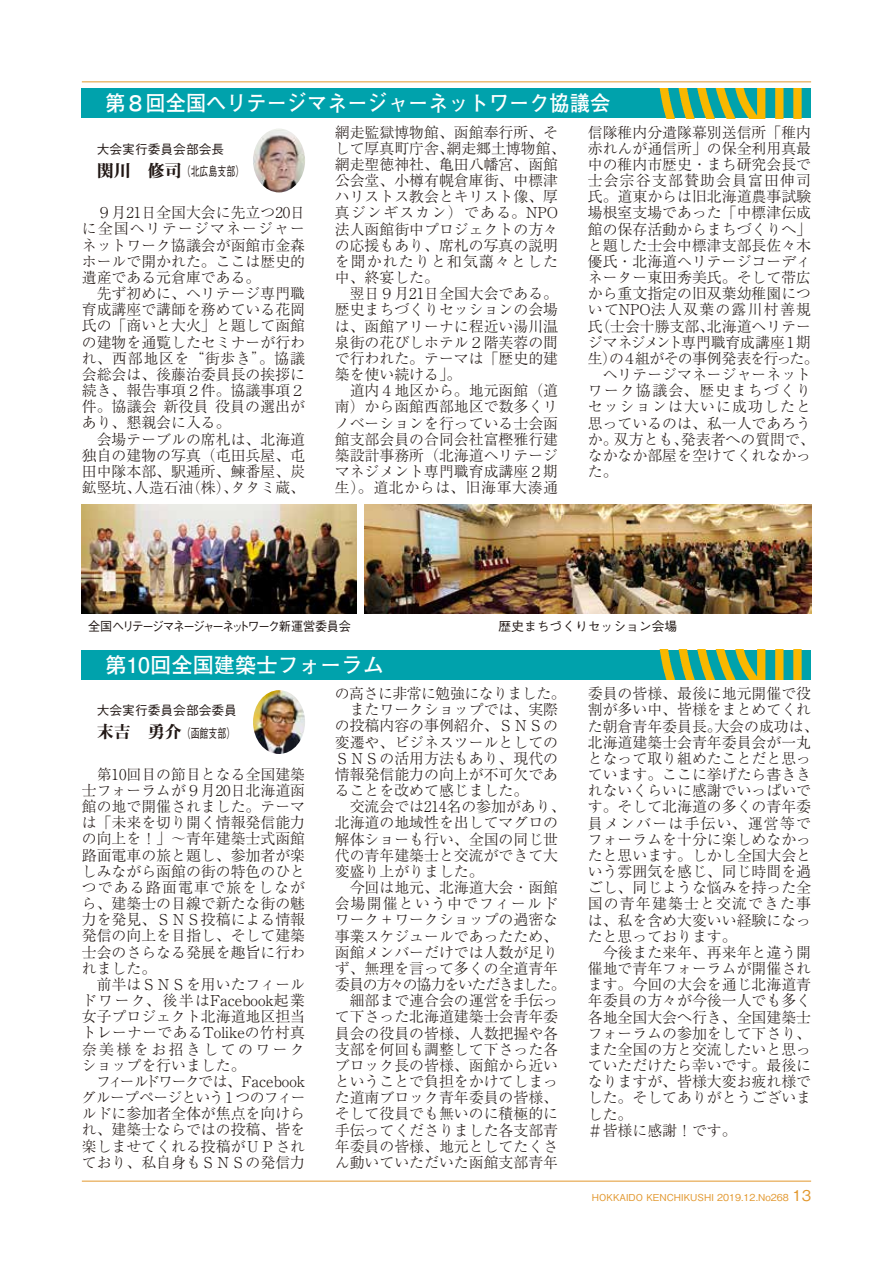
<style>
.page{position:relative;width:893px;height:1263px;background:#fff}
.page>*{position:absolute;margin:0;border:0;box-sizing:border-box;transform-origin:0 0}
.t1{font:700 21.3px "Futo Go B101 Pro";color:#fff;scale:.95 1}
.t2{font:700 21.3px "Futo Go B101 Pro";color:#fff}
.t3{font:300 14.85px/16.2px "Ryumin Pro";color:#221815}
.t4{font:500 12.75px/22.4px "Gothic BBB Pro";color:#221815}
.t5{font:500 12.75px "Gothic BBB Pro";letter-spacing:-.145em;color:#221815;scale:.95 1}
.t6{font:500 9.6px "Gothic BBB Pro";color:#e2972d}
.s1{font-family:"Midashi Min Pro MA31";font-weight:400;font-size:16.95px}
.s2{font-size:14.85px}
</style>
<div class="page">
<hr style="left:82px;top:82px;width:729px;height:1px;background:#e2972d">
<hr style="left:82px;top:1181px;width:729px;height:1px;background:#e2972d">
<div style="left:82px;top:88px;width:729px;height:30px;background:#00a2ac"></div>
<img style="left:253px;top:129px;width:52px;height:63px">
<div style="left:82px;top:650px;width:729px;height:29px;background:#00a2ac"></div>
<img style="left:253px;top:690px;width:52px;height:64px">
<img style="left:659px;top:88px;width:143px;height:30px">
<img style="left:659px;top:650px;width:143px;height:29px">
<img style="left:82px;top:504px;width:274px;height:109px">
<img style="left:365px;top:504px;width:446px;height:110px">
<h1 class="t1" style="left:105px;top:86px;width:533px">第８回全国ヘリテージマネージャーネットワーク協議会</h1>
<p class="t4" style="left:97px;top:136px;width:149px">大会実行委員会部会長<span class="s1">関川　修司</span>（北広島支部）</p>
<p class="t3" style="left:82px;top:203px;width:225px">　９月21日全国大会に先立つ20日に全国ヘリテージマネージャーネットワーク協議会が函館市金森ホールで開かれた。ここは歴史的遺産である元倉庫である。<br>　先ず初めに、ヘリテージ専門職育成講座で講師を務めている花岡氏の「商いと大火」と題して函館の建物を通覧したセミナーが行われ、西部地区を“街歩き”。協議会総会は、後藤治委員長の挨拶に続き、報告事項２件。協議事項２件。協議会 新役員 役員の選出があり、懇親会に入る。<br>　会場テーブルの席札は、北海道独自の建物の写真（屯田兵屋、屯田中隊本部、駅逓所、鰊番屋、炭鉱竪坑、人造石油(株)、タタミ蔵、</p>
<p class="t3" style="left:335px;top:123px;width:232px">網走監獄博物館、函館奉行所、そして厚真町庁舎、網走郷土博物館、網走聖徳神社、亀田八幡宮、函館公会堂、小樽有幌倉庫街、中標津ハリストス教会とキリスト像、厚真ジンギスカン）である。NPO法人函館街中プロジェクトの方々の応援もあり、席札の写真の説明を聞かれたりと和気藹々とした中、終宴した。<br>　翌日９月21日全国大会である。歴史まちづくりセッションの会場は、函館アリーナに程近い湯川温泉街の花びしホテル２階芙蓉の間で行われた。テーマは「歴史的建築を使い続ける」。<br>　道内４地区から。地元函館（道南）から函館西部地区で数多くリノベーションを行っている士会函館支部会員の合同会社富樫雅行建築設計事務所（北海道ヘリテージマネジメント専門職育成講座２期生）。道北からは、旧海軍大湊通</p>
<p class="t3" style="left:588px;top:123px;width:232px">信隊稚内分遣隊幕別送信所「稚内赤れんが通信所」の保全利用真最中の稚内市歴史・まち研究会長で士会宗谷支部賛助会員富田伸司氏。道東からは旧北海道農事試験場根室支場であった「中標津伝成館の保存活動からまちづくりへ」と題した士会中標津支部長佐々木優氏・北海道ヘリテージコーディネーター東田秀美氏。そして帯広から重文指定の旧双葉幼稚園についてNPO法人双葉の露川村善規氏（士会十勝支部、北海道ヘリテージマネジメント専門職育成講座１期生）の４組がその事例発表を行った。　ヘリテージマネージャーネットワーク協議会、歴史まちづくりセッションは大いに成功したと思っているのは、私一人であろうか。双方とも、発表者への質問で、なかなか部屋を空けてくれなかった。</p>
<p class="t5" style="left:88px;top:616px;width:278px">全国ヘリテージマネージャーネットワーク新運営委員会</p>
<p class="t4" style="left:499px;top:613px;width:180px">歴史まちづくりセッション会場</p>
<h1 class="t2" style="left:105px;top:648px;width:280px">第10回全国建築士フォーラム</h1>
<p class="t4" style="left:97px;top:698px;width:142px">大会実行委員会部会委員<span class="s1">末吉　勇介</span>（函館支部）</p>
<p class="t3" style="left:81px;top:765px;width:226px">　第10回目の節目となる全国建築士フォーラムが９月20日北海道函館の地で開催されました。テーマは「未来を切り開く情報発信能力の向上を！」～青年建築士式函館路面電車の旅と題し、参加者が楽しみながら函館の街の特色のひとつである路面電車で旅をしながら、建築士の目線で新たな街の魅力を発見、ＳＮＳ投稿による情報発信の向上を目指し、そして建築士会のさらなる発展を趣旨に行われました。<br>　前半はＳＮＳを用いたフィールドワーク、後半はFacebook起業女子プロジェクト北海道地区担当トレーナーであるTolikeの竹村真奈美様をお招きしてのワークショップを行いました。<br>　フィールドワークでは、Facebookグループページという１つのフィールドに参加者全体が焦点を向けられ、建築士ならではの投稿、皆を楽しませてくれる投稿がＵＰされており、私自身もＳＮＳの発信力</p>
<p class="t3" style="left:335px;top:684px;width:232px">の高さに非常に勉強になりました。　またワークショップでは、実際の投稿内容の事例紹介、ＳＮＳの変遷や、ビジネスツールとしての<br>ＳＮＳの活用方法もあり、現代の情報発信能力の向上が不可欠であることを改めて感じました。<br>　交流会では214名の参加があり、北海道の地域性を出してマグロの解体ショーも行い、全国の同じ世代の青年建築士と交流ができて大変盛り上がりました。<br>　今回は地元、北海道大会・函館会場開催という中でフィールドワーク＋ワークショップの過密な事業スケジュールであったため、函館メンバーだけでは人数が足りず、無理を言って多くの全道青年委員の方々の協力をいただきました。　細部まで連合会の運営を手伝って下さった北海道建築士会青年委員会の役員の皆様、人数把握や各支部を何回も調整して下さった各ブロック長の皆様、函館から近いということで負担をかけてしまった道南ブロック青年委員の皆様、そして役員でも無いのに積極的に手伝ってくださりました各支部青年委員の皆様、地元としてたくさん動いていただいた函館支部青年</p>
<p class="t3" style="left:588px;top:684px;width:232px">委員の皆様、最後に地元開催で役割が多い中、皆様をまとめてくれた朝倉青年委員長。大会の成功は、北海道建築士会青年委員会が一丸となって取り組めたことだと思っています。ここに挙げたら書ききれないくらいに感謝でいっぱいです。そして北海道の多くの青年委員メンバーは手伝い、運営等でフォーラムを十分に楽しめなかったと思います。しかし全国大会という雰囲気を感じ、同じ時間を過ごし、同じような悩みを持った全国の青年建築士と交流できた事は、私を含め大変いい経験になったと思っております。<br>　今後また来年、再来年と違う開催地で青年フォーラムが開催されます。今回の大会を通じ北海道青年委員の方々が今後一人でも多く各地全国大会へ行き、全国建築士フォーラムの参加をして下さり、また全国の方と交流したいと思っていただけたら幸いです。最後になりますが、皆様大変お疲れ様でした。そしてありがとうございました。<br>＃皆様に感謝！です。</p>
<p class="t6" style="left:592px;top:1190px;width:221px">HOKKAIDO KENCHIKUSHI 2019.12.No268 <span class="s2">13</span></p>
</div>
